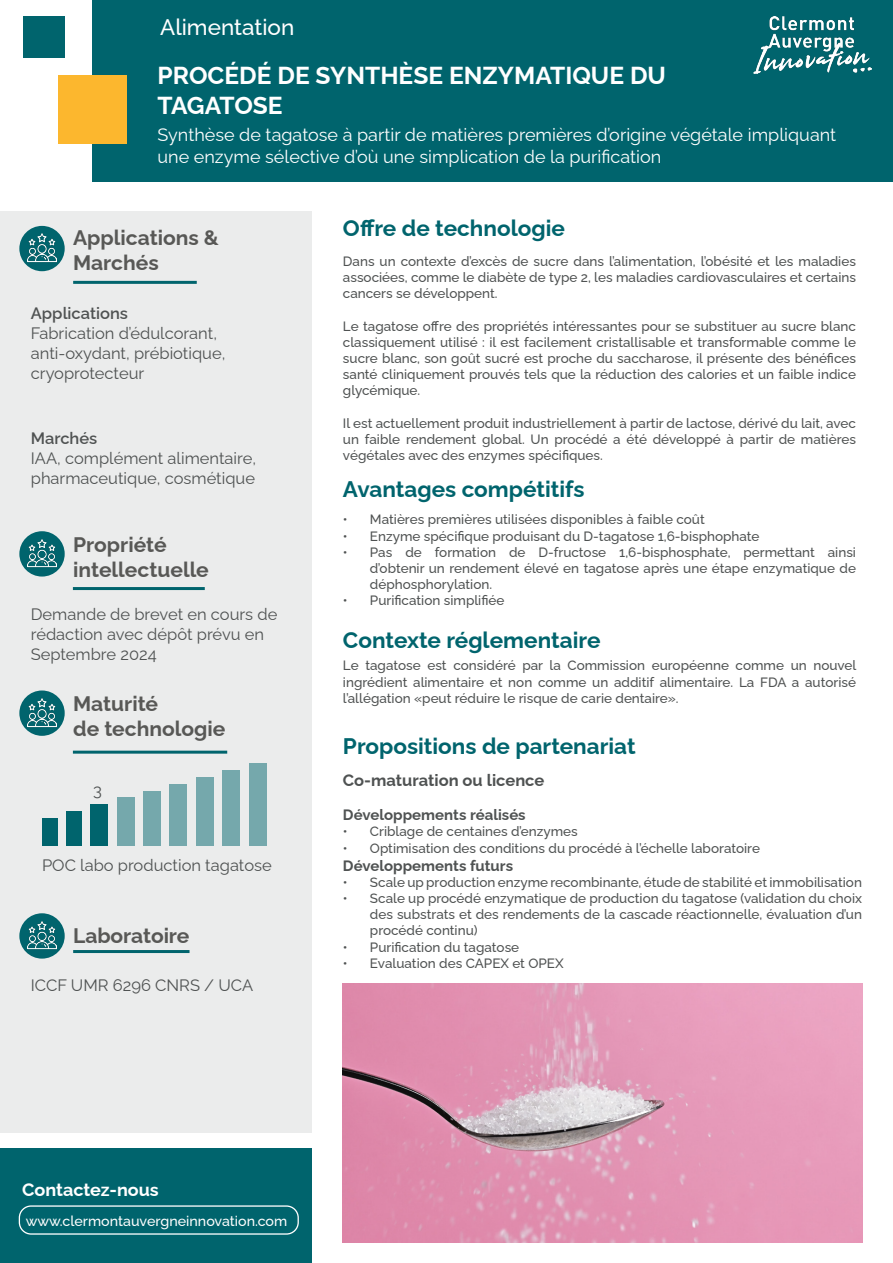
<style>
.page{position:relative;width:893px;height:1263px;background:#fff}
.page>*{position:absolute;margin:0;border:0;box-sizing:border-box;transform-origin:0 0}
.Style_de_paragraphe_1{font:700 24.6px/29.4px "Raleway";color:#fff}
.t1{font:700 22.5px "Raleway";color:#00646d}
.t2{font:500 22.5px "Raleway";color:#fff}
.t3{font:700 21px "Raleway";color:#585856}
.t4{font:18px/21.6px "Raleway";color:#fff}
.Style_de_paragraphe_1-2{font:700 18px "Raleway";color:#fff}
.t5{font:16.5px/19.8px "Raleway";color:#4f5252}
.Style_de_paragraphe_1-3{font:700 16.5px "Raleway";color:#4f5252}
.t6{font:600 16.5px "Raleway";color:#4f5252}
.Style_de_paragraphe_1-4{font:700 15px "Raleway";color:#4f5252}
.Style_de_paragraphe_1-5{font:500 14.25px "Raleway";color:#fff}
.Style_de_paragraphe_1-6{font:500 13.5px/16.2px "Raleway";color:#4f5252;text-align:justify}
</style>
<div class="page">
<div style="left:0;top:211px;width:311px;height:922px;background:#ebecec"></div>
<div style="left:0;top:1149px;width:311px;height:114px;background:#00646d"></div>
<div style="left:93px;top:0;width:800px;height:181px;background:#00646d"></div>
<div style="left:19px;top:1205px;width:280px;height:30px;border:1px solid #fff;border-radius:12px"></div>
<div style="left:19px;top:226px;width:46px;height:45px;background:#00646d;border-radius:50%"></div>
<img style="left:27px;top:234px;width:30px;height:29px">
<hr style="left:73px;top:281px;width:124px;height:3px;background:#00646d">
<div style="left:19px;top:531px;width:46px;height:45px;background:#00646d;border-radius:50%"></div>
<img style="left:27px;top:539px;width:30px;height:29px">
<hr style="left:73px;top:587px;width:132px;height:3px;background:#00646d">
<div style="left:19px;top:913px;width:46px;height:46px;background:#00646d;border-radius:50%"></div>
<img style="left:27px;top:921px;width:30px;height:29px">
<hr style="left:73px;top:950px;width:117px;height:3px;background:#00646d">
<img style="left:753px;top:16px;width:119px;height:58px">
<div style="left:59px;top:75px;width:68px;height:69px;background:#fcb72e"></div>
<div style="left:24px;top:16px;width:41px;height:42px;background:#00646d"></div>
<div style="left:19px;top:690px;width:46px;height:46px;background:#00646d;border-radius:50%"></div>
<img style="left:27px;top:698px;width:30px;height:30px">
<div style="left:42px;top:818px;width:15px;height:28px;background:#00646d"></div>
<div style="left:66px;top:811px;width:16px;height:35px;background:#00646d"></div>
<div style="left:91px;top:805px;width:17px;height:41px;background:#00646d"></div>
<div style="left:117px;top:798px;width:18px;height:48px;background:#75a8ac"></div>
<div style="left:143px;top:791px;width:18px;height:55px;background:#75a8ac"></div>
<div style="left:170px;top:784px;width:17px;height:62px;background:#75a8ac"></div>
<div style="left:196px;top:777px;width:18px;height:69px;background:#75a8ac"></div>
<div style="left:222px;top:770px;width:18px;height:76px;background:#75a8ac"></div>
<div style="left:249px;top:763px;width:17px;height:83px;background:#75a8ac"></div>
<hr style="left:73px;top:751px;width:154px;height:3px;background:#00646d">
<img style="left:343px;top:983px;width:519px;height:260px">
<p class="t2" style="left:160px;top:10px;width:136px">Alimentation</p>
<p class="Style_de_paragraphe_1" style="left:158px;top:58px;width:510px">PROCÉDÉ DE SYNTHÈSE ENZYMATIQUE DU<br>TAGATOSE</p>
<p class="t4" style="left:158px;top:122px;width:680px">Synthèse de tagatose à partir de matières premières d’origine végétale impliquant une enzyme sélective d’où une simplication de la purification</p>
<p class="t3" style="left:73px;top:221px;width:147px">Applications &amp;</p>
<p class="t3" style="left:73px;top:246px;width:87px">Marchés</p>
<p class="t6" style="left:31px;top:301px;width:99px">Applications</p>
<p class="t5" style="left:31px;top:322px;width:196px">Fabrication d’édulcorant, anti-oxydant, prébiotique, cryoprotecteur</p>
<p class="t6" style="left:31px;top:425px;width:68px">Marchés</p>
<p class="t5" style="left:31px;top:446px;width:227px">IAA, complément alimentaire, pharmaceutique, cosmétique</p>
<p class="t3" style="left:73px;top:528px;width:95px">Propriété</p>
<p class="t3" style="left:73px;top:553px;width:137px">intellectuelle</p>
<p class="t5" style="left:31px;top:603px;width:248px">Demande de brevet en cours de rédaction avec dépôt prévu en<br>Septembre 2024</p>
<p class="t3" style="left:73px;top:687px;width:87px">Maturité</p>
<p class="t3" style="left:73px;top:713px;width:154px">de technologie</p>
<p class="t5" style="left:93px;top:778px;width:10px">3</p>
<p class="t5" style="left:42px;top:854px;width:231px">POC labo production tagatose</p>
<p class="t3" style="left:73px;top:919px;width:118px">Laboratoire</p>
<p class="t5" style="left:31px;top:973px;width:224px">ICCF UMR 6296 CNRS / UCA</p>
<p class="t1" style="left:343px;top:210px;width:223px">Offre de technologie</p>
<p class="Style_de_paragraphe_1-6" style="left:343px;top:251px;width:515px">Dans un contexte d’excès de sucre dans l’alimentation, l’obésité et les maladies associées, comme le diabète de type 2, les maladies cardiovasculaires et certains cancers se développent.</p>
<p class="Style_de_paragraphe_1-6" style="left:343px;top:316px;width:515px">Le tagatose offre des propriétés intéressantes pour se substituer au sucre blanc classiquement utilisé : il est facilement cristallisable et transformable comme le sucre blanc, son goût sucré est proche du saccharose, il présente des bénéfices santé cliniquement prouvés tels que la réduction des calories et un faible indice glycémique.</p>
<p class="Style_de_paragraphe_1-6" style="left:343px;top:413px;width:515px">Il est actuellement produit industriellement à partir de lactose, dérivé du lait, avec un faible rendement global. Un procédé a été développé à partir de matières végétales avec des enzymes spécifiques.</p>
<p class="t1" style="left:343px;top:471px;width:243px">Avantages compétitifs</p>
<p class="Style_de_paragraphe_1-6" style="left:343px;top:510px;width:363px">• Matières premières utilisées disponibles à faible coût</p>
<p class="Style_de_paragraphe_1-6" style="left:343px;top:526px;width:418px">• Enzyme spécifique produisant du D-tagatose 1,6-bisphophate</p>
<p class="Style_de_paragraphe_1-6" style="left:370px;top:543px;width:488px;text-indent:-27px">• Pas de formation de D-fructose 1,6-bisphosphate, permettant ainsi d’obtenir un rendement élevé en tagatose après une étape enzymatique de déphosphorylation.</p>
<p class="Style_de_paragraphe_1-6" style="left:343px;top:591px;width:163px">• Purification simplifiée</p>
<p class="t1" style="left:343px;top:622px;width:259px">Contexte réglementaire</p>
<p class="Style_de_paragraphe_1-6" style="left:343px;top:656px;width:515px">Le tagatose est considéré par la Commission européenne comme un nouvel ingrédient alimentaire et non comme un additif alimentaire. La FDA a autorisé l’allégation «peut réduire le risque de carie dentaire».</p>
<p class="t1" style="left:343px;top:729px;width:294px">Propositions de partenariat</p>
<p class="Style_de_paragraphe_1-3" style="left:343px;top:767px;width:203px">Co-maturation ou licence</p>
<p class="Style_de_paragraphe_1-4" style="left:343px;top:803px;width:184px">Développements réalisés</p>
<p class="Style_de_paragraphe_1-6" style="left:343px;top:822px;width:236px">• Criblage de centaines d’enzymes</p>
<p class="Style_de_paragraphe_1-6" style="left:343px;top:838px;width:418px">• Optimisation des conditions du procédé à l’échelle laboratoire</p>
<p class="Style_de_paragraphe_1-4" style="left:343px;top:854px;width:172px">Développements futurs</p>
<p class="Style_de_paragraphe_1-6" style="left:343px;top:873px;width:520px">• Scale up production enzyme recombinante, étude de stabilité et immobilisation</p>
<p class="Style_de_paragraphe_1-6" style="left:370px;top:889px;width:494px;text-indent:-27px">• Scale up procédé enzymatique de production du tagatose (validation du choix des substrats et des rendements de la cascade réactionnelle, évaluation d’un procédé continu)</p>
<p class="Style_de_paragraphe_1-6" style="left:343px;top:937px;width:178px">• Purification du tagatose</p>
<p class="Style_de_paragraphe_1-6" style="left:343px;top:954px;width:222px">• Evaluation des CAPEX et OPEX</p>
<p class="Style_de_paragraphe_1-2" style="left:22px;top:1175px;width:138px">Contactez-nous</p>
<p class="Style_de_paragraphe_1-5" style="left:26px;top:1210px;width:263px">www.clermontauvergneinnovation.com</p>
</div>
